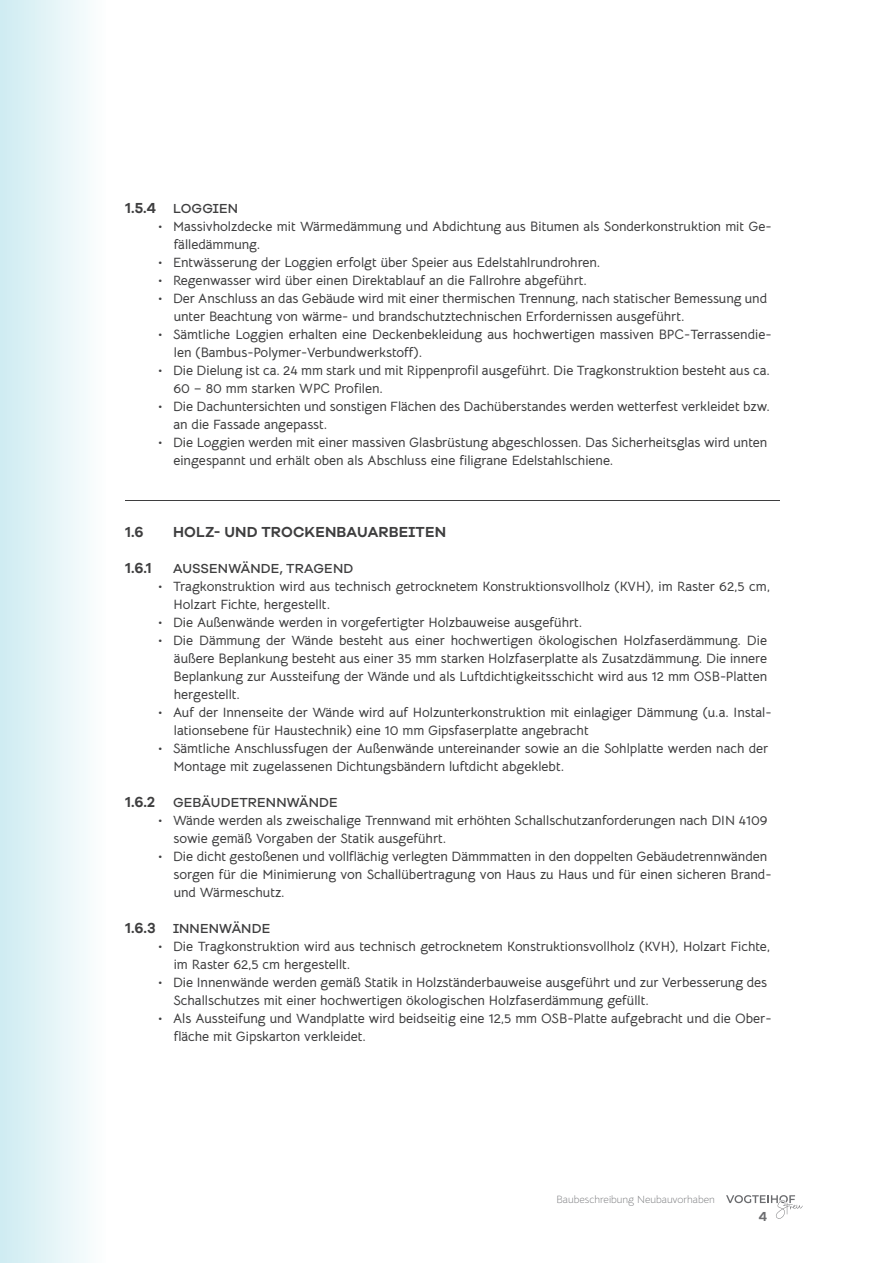
<style>
.page{position:relative;width:893px;height:1263px;background:#fff}
.page>*{position:absolute;margin:0;border:0;box-sizing:border-box;transform-origin:0 0}
.t1{font:600 15px "Galano Grotesque Alt";letter-spacing:.01em;color:#3e3e3f}
.t2{font:700 13.5px/18px "Bellota Text";color:#3e3e3f}
.t3{font:500 13.5px "Galano Grotesque Alt";letter-spacing:.01em;color:#3e3e3f}
.t4{font:600 13.5px "Galano Grotesque Alt";color:#6c6d70}
.t5{font:300 10.5px "Bellota Text";color:#6c6d70}
.s1{font-weight:600;font-size:15px}
</style>
<div class="page">
<svg style="left:0;top:0;width:88px;height:1263px"></svg>
<svg style="left:726px;top:1195px;width:77px;height:24px"></svg>
<hr style="left:125px;top:500px;width:655px;height:1px;background:#3e3e3f">
<p class="t3" style="left:126px;top:200px;width:114px"><span class="s1">1.5.4</span> LOGGIEN</p>
<p class="t2" style="left:174px;top:216px;width:599px;text-indent:-16px">• Massivholzdecke mit Wärmedämmung und Abdichtung aus Bitumen als Sonderkonstruktion mit Ge&shy;fälledämmung.</p>
<p class="t2" style="left:158px;top:252px;width:444px">• Entwässerung der Loggien erfolgt über Speier aus Edelstahlrundrohren.</p>
<p class="t2" style="left:158px;top:270px;width:430px">• Regenwasser wird über einen Direktablauf an die Fallrohre abgeführt.</p>
<p class="t2" style="left:174px;top:288px;width:595px;text-indent:-16px">• Der Anschluss an das Gebäude wird mit einer thermischen Trennung, nach statischer Bemessung und unter Beachtung von wärme- und brandschutztechnischen Erfordernissen ausgeführt.</p>
<p class="t2" style="left:174px;top:324px;width:599px;text-indent:-16px">• Sämtliche Loggien erhalten eine Deckenbekleidung aus hochwertigen massiven BPC-Terrassendie&shy;len (Bambus-Polymer-Verbundwerkstoff).</p>
<p class="t2" style="left:173px;top:360px;width:598px;text-indent:-15px">• Die Dielung ist ca. 24 mm stark und mit Rippenprofil ausgeführt. Die Tragkonstruktion besteht aus ca.<br>60 – 80 mm starken WPC Profilen.</p>
<p class="t2" style="left:174px;top:396px;width:598px;text-indent:-16px">• Die Dachuntersichten und sonstigen Flächen des Dachüberstandes werden wetterfest verkleidet bzw. an die Fassade angepasst.</p>
<p class="t2" style="left:173px;top:432px;width:595px;text-indent:-15px">• Die Loggien werden mit einer massiven Glasbrüstung abgeschlossen. Das Sicherheitsglas wird unten eingespannt und erhält oben als Abschluss eine filigrane Edelstahlschiene.</p>
<p class="t1" style="left:126px;top:522px;width:19px">1.6</p>
<p class="t1" style="left:173px;top:522px;width:275px">HOLZ- UND TROCKENBAUARBEITEN</p>
<p class="t1" style="left:126px;top:558px;width:28px">1.6.1</p>
<p class="t3" style="left:173px;top:560px;width:182px">AUSSENWÄNDE, TRAGEND</p>
<p class="t2" style="left:173px;top:576px;width:598px;text-indent:-15px">• Tragkonstruktion wird aus technisch getrocknetem Konstruktionsvollholz (KVH), im Raster 62,5 cm,<br>Holzart Fichte, hergestellt.</p>
<p class="t2" style="left:158px;top:612px;width:426px">• Die Außenwände werden in vorgefertigter Holzbauweise ausgeführt.</p>
<p class="t2" style="left:173px;top:630px;width:595px;text-align:justify;text-indent:-15px">• Die Dämmung der Wände besteht aus einer hochwertigen ökologischen Holzfaserdämmung. Die äußere Beplankung besteht aus einer 35 mm starken Holzfaserplatte als Zusatzdämmung. Die innere Beplankung zur Aussteifung der Wände und als Luftdichtigkeitsschicht wird aus 12 mm OSB-Platten hergestellt.</p>
<p class="t2" style="left:174px;top:702px;width:599px;text-indent:-16px">• Auf der Innenseite der Wände wird auf Holzunterkonstruktion mit einlagiger Dämmung (u.a. Instal&shy;lationsebene für Haustechnik) eine 10 mm Gipsfaserplatte angebracht</p>
<p class="t2" style="left:173px;top:738px;width:596px;text-indent:-15px">• Sämtliche Anschlussfugen der Außenwände untereinander sowie an die Sohlplatte werden nach der<br>Montage mit zugelassenen Dichtungsbändern luftdicht abgeklebt.</p>
<p class="t3" style="left:126px;top:794px;width:214px"><span class="s1">1.6.2</span> GEBÄUDETRENNWÄNDE</p>
<p class="t2" style="left:173px;top:810px;width:596px;text-indent:-15px">• Wände werden als zweischalige Trennwand mit erhöhten Schallschutzanforderungen nach DIN 4109 sowie gemäß Vorgaben der Statik ausgeführt.</p>
<p class="t2" style="left:173px;top:846px;width:600px;text-indent:-15px">• Die dicht gestoßenen und vollflächig verlegten Dämmmatten in den doppelten Gebäudetrennwänden sorgen für die Minimierung von Schallübertragung von Haus zu Haus und für einen sicheren Brand&shy;und Wärmeschutz.</p>
<p class="t3" style="left:126px;top:920px;width:146px"><span class="s1">1.6.3</span> INNENWÄNDE</p>
<p class="t2" style="left:174px;top:936px;width:598px;text-indent:-16px">• Die Tragkonstruktion wird aus technisch getrocknetem Konstruktionsvollholz (KVH), Holzart Fichte, im Raster 62,5 cm hergestellt.</p>
<p class="t2" style="left:173px;top:972px;width:595px;text-indent:-15px">• Die Innenwände werden gemäß Statik in Holzständerbauweise ausgeführt und zur Verbesserung des<br>Schallschutzes mit einer hochwertigen ökologischen Holzfaserdämmung gefüllt.</p>
<p class="t2" style="left:174px;top:1008px;width:599px;text-indent:-16px">• Als Aussteifung und Wandplatte wird beidseitig eine 12,5 mm OSB-Platte aufgebracht und die Ober&shy;fläche mit Gipskarton verkleidet.</p>
<p class="t5" style="left:556px;top:1191px;width:160px">Baubeschreibung Neubauvorhaben</p>
<p class="t4" style="left:759px;top:1208px;width:10px">4</p>
</div>
